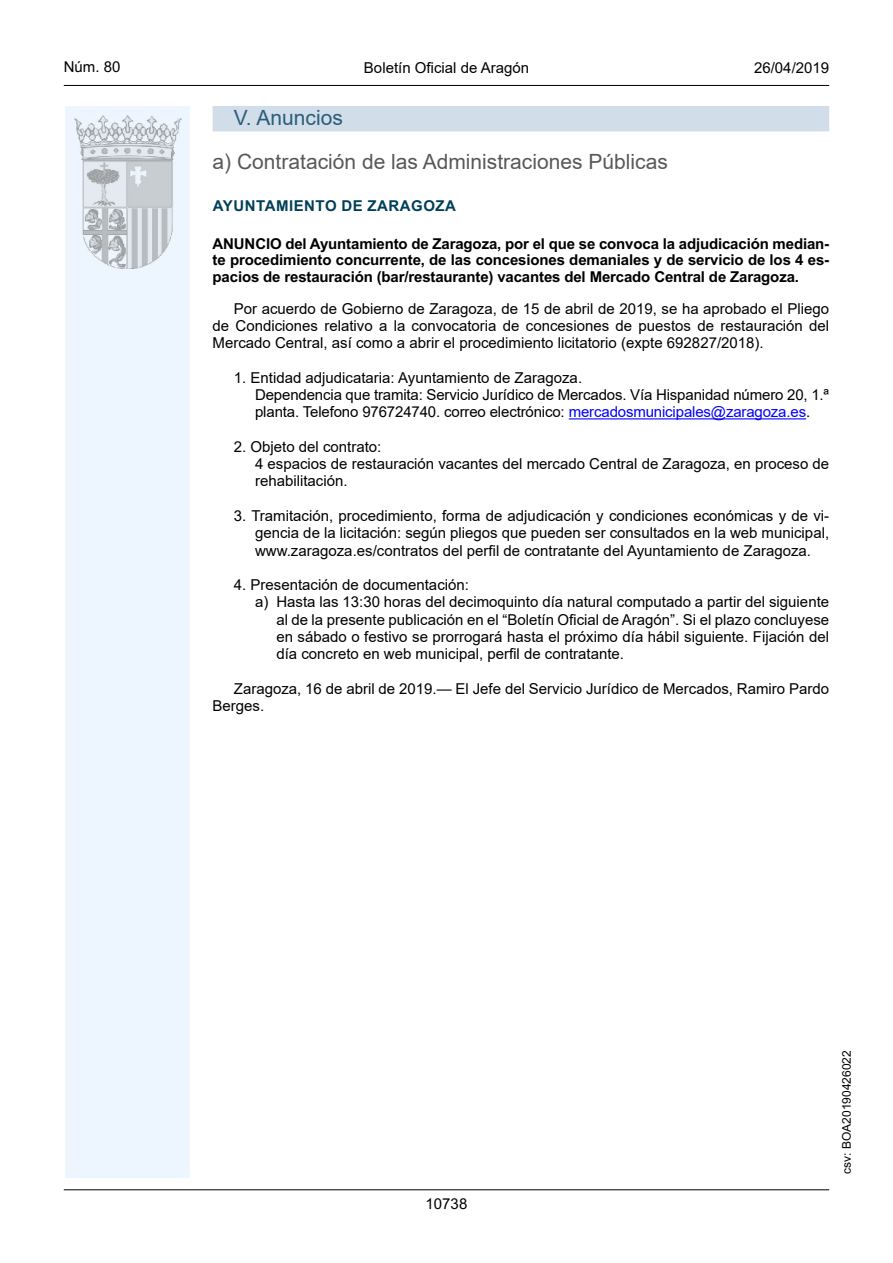
<style>
.page{position:relative;width:893px;height:1263px;background:#fff}
.page>*{position:absolute;margin:0;border:0;box-sizing:border-box;transform-origin:0 0}
.Sub_Seccion{font:21px "Arial";color:#585857}
.Titulo_sec{font:21px "Arial";color:#2a5e7a}
.inicio_de_parrafo{font:15px/17.2px "Arial";color:#000;text-align:justify}
.Sangrado_02{font:15px/17.2px "Arial";color:#000;text-align:justify}
.Sangrado_04{font:15px/17.2px "Arial";letter-spacing:-.01em;color:#000}
.Sangrado_01{font:15px/17.2px "Arial";color:#000;text-align:justify}
.Titulo_text{font:700 15px/16.5px "Arial";letter-spacing:-.01em;color:#000;text-align:justify}
.estilo_head-c{font:15px "Arial";color:#000}
.emisor_text{font:700 15px "Arial";letter-spacing:.035em;color:#003f58}
.estilo_head-d{font:15px "Arial MT2";color:#000}
.estilo_head-i{font:15px "Arial MT2";color:#000}
.numero_pagina{font:15px "Arial MT2";color:#000}
.estilo_head-i-2{font:12px "Arial MT2";color:#000}
.s1{color:#0200fa}
.s2{font-family:"Arial MT2"}
</style>
<div class="page">
<div style="left:65px;top:106px;width:125px;height:1072px;background:#edf6fe"></div>
<img style="left:75px;top:115px;width:106px;height:153px">
<hr style="left:64px;top:85px;width:765px;height:1px;background:#000">
<hr style="left:64px;top:1189px;width:765px;height:1px;background:#000">
<div style="left:213px;top:106px;width:616px;height:25px;background:#d1dde8"></div>
<hr style="left:569px;top:418px;width:237px;height:1px;background:#0200fa">
<p class="estilo_head-i" style="left:64px;top:57px;width:58px">Núm. 80</p>
<p class="estilo_head-c" style="left:364px;top:57px;width:167px">Boletín Oficial de Aragón</p>
<p class="estilo_head-d" style="left:754px;top:57px;width:77px">26/04/2019</p>
<p class="Titulo_sec" style="left:234px;top:103px;width:110px">V. Anuncios</p>
<p class="Sub_Seccion" style="left:213px;top:147px;width:457px">a) Contratación de las Administraciones Públicas</p>
<p class="emisor_text" style="left:213px;top:195px;width:245px">AYUNTAMIENTO DE ZARAGOZA</p>
<p class="Titulo_text" style="left:213px;top:236px;width:618px">ANUNCIO del Ayuntamiento de Zaragoza, por el que se convoca la adjudicación median&shy;te procedimiento concurrente, de las concesiones demaniales y de servicio de los 4 es&shy;pacios de restauración (bar/restaurante) vacantes del Mercado Central de Zaragoza.</p>
<p class="inicio_de_parrafo" style="left:213px;top:300px;width:618px;text-indent:21px">Por acuerdo de Gobierno de Zaragoza, de 15 de abril de 2019, se ha aprobado el Pliego de Condiciones relativo a la convocatoria de concesiones de puestos de restauración del Mercado Central, así como a abrir el procedimiento licitatorio (expte 692827/2018).</p>
<p class="inicio_de_parrafo" style="left:234px;top:369px;width:350px">1. Entidad adjudicataria: Ayuntamiento de Zaragoza.</p>
<p class="Sangrado_04" style="left:255px;top:386px;width:575px">Dependencia que tramita: Servicio Jurídico de Mercados. Vía Hispanidad número 20, 1.ª planta. Telefono 976724740. correo electrónico: <span class="s1">mercadosmunicipales@zaragoza.es</span><span class="s2">.</span></p>
<p class="inicio_de_parrafo" style="left:234px;top:438px;width:149px">2. Objeto del contrato:</p>
<p class="Sangrado_04" style="left:255px;top:455px;width:576px">4 espacios de restauración vacantes del mercado Central de Zaragoza, en proceso de rehabilitación.</p>
<p class="Sangrado_01" style="left:255px;top:507px;width:576px;text-indent:-21px">3. Tramitación, procedimiento, forma de adjudicación y condiciones económicas y de vi&shy;gencia de la licitación: según pliegos que pueden ser consultados en la web municipal, www.zaragoza.es/contratos del perfil de contratante del Ayuntamiento de Zaragoza.</p>
<p class="inicio_de_parrafo" style="left:234px;top:576px;width:237px">4. Presentación de documentación:</p>
<p class="Sangrado_02" style="left:276px;top:593px;width:554px;text-indent:-21px">a) Hasta las 13:30 horas del decimoquinto día natural computado a partir del siguiente al de la presente publicación en el “Boletín Oficial de Aragón”. Si el plazo concluyese en sábado o festivo se prorrogará hasta el próximo día hábil siguiente. Fijación del día concreto en web municipal, perfil de contratante.</p>
<p class="inicio_de_parrafo" style="left:213px;top:680px;width:618px;text-indent:21px">Zaragoza, 16 de abril de 2019.— El Jefe del Servicio Jurídico de Mercados, Ramiro Pardo<br>Berges.</p>
<p class="numero_pagina" style="left:426px;top:1193px;width:43px">10738</p>
<p class="estilo_head-i-2" style="left:838px;top:1174px;width:125px;rotate:-90deg">csv: BOA20190426022</p>
</div>
